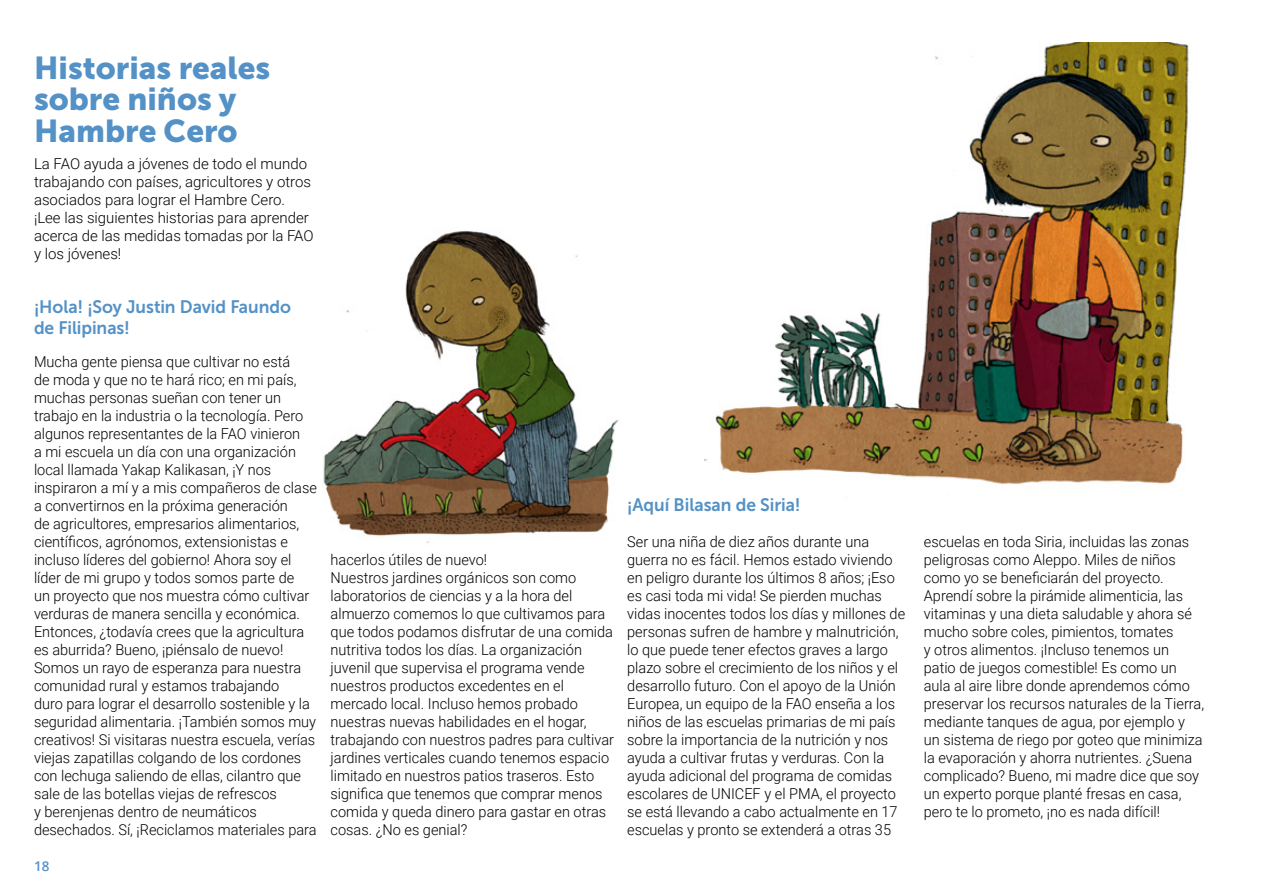
<style>
.page{position:relative;width:1263px;height:893px;background:#fff}
.page>*{position:absolute;margin:0;border:0;box-sizing:border-box;transform-origin:0 0}
.t1{font:31.5px/31.5px "Museo Sans 900";color:#5391c6}
.t2{font:18px/21px "Museo Sans 700";letter-spacing:-.005em;color:#5391c6}
.t3{font:300 15px/18px "Roboto";color:#000}
.t4{font:600 13.5px "Open Sans";color:#5391c6}
</style>
<div class="page">
<img style="left:704px;top:43px;width:485px;height:441px">
<img style="left:323px;top:231px;width:296px;height:312px">
<h1 class="t1" style="left:34px;top:52px;width:238px">Historias reales sobre niños y<br>Hambre Cero</h1>
<p class="t3" style="left:34px;top:154px;width:281px">La FAO ayuda a jóvenes de todo el mundo trabajando con países, agricultores y otros asociados para lograr el Hambre Cero. ¡Lee las siguientes historias para aprender acerca de las medidas tomadas por la FAO y los jóvenes!</p>
<p class="t2" style="left:34px;top:296px;width:258px">¡Hola! ¡Soy Justin David Faundo de Filipinas!</p>
<p class="t3" style="left:34px;top:352px;width:284px">Mucha gente piensa que cultivar no está<br>de moda y que no te hará rico; en mi país, muchas personas sueñan con tener un trabajo en la industria o la tecnología. Pero algunos representantes de la FAO vinieron<br>a mi escuela un día con una organización local llamada Yakap Kalikasan, ¡Y nos inspiraron a mí y a mis compañeros de clase a convertirnos en la próxima generación<br>de agricultores, empresarios alimentarios, científicos, agrónomos, extensionistas e incluso líderes del gobierno! Ahora soy el líder de mi grupo y todos somos parte de<br>un proyecto que nos muestra cómo cultivar verduras de manera sencilla y económica.<br>Entonces, ¿todavía crees que la agricultura es aburrida? Bueno, ¡piénsalo de nuevo!<br>Somos un rayo de esperanza para nuestra comunidad rural y estamos trabajando<br>duro para lograr el desarrollo sostenible y la seguridad alimentaria. ¡También somos muy creativos! Si visitaras nuestra escuela, verías viejas zapatillas colgando de los cordones con lechuga saliendo de ellas, cilantro que sale de las botellas viejas de refrescos<br>y berenjenas dentro de neumáticos desechados. Sí, ¡Reciclamos materiales para</p>
<p class="t4" style="left:34px;top:856px;width:17px">18</p>
<p class="t3" style="left:331px;top:550px;width:285px">hacerlos útiles de nuevo!<br>Nuestros jardines orgánicos son como laboratorios de ciencias y a la hora del almuerzo comemos lo que cultivamos para que todos podamos disfrutar de una comida nutritiva todos los días. La organización juvenil que supervisa el programa vende nuestros productos excedentes en el mercado local. Incluso hemos probado nuestras nuevas habilidades en el hogar, trabajando con nuestros padres para cultivar jardines verticales cuando tenemos espacio limitado en nuestros patios traseros. Esto significa que tenemos que comprar menos comida y queda dinero para gastar en otras cosas. ¿No es genial?</p>
<p class="t2" style="left:627px;top:494px;width:175px">¡Aquí Bilasan de Siria!</p>
<p class="t3" style="left:627px;top:532px;width:279px">Ser una niña de diez años durante una guerra no es fácil. Hemos estado viviendo en peligro durante los últimos 8 años; ¡Eso es casi toda mi vida! Se pierden muchas vidas inocentes todos los días y millones de personas sufren de hambre y malnutrición, lo que puede tener efectos graves a largo plazo sobre el crecimiento de los niños y el desarrollo futuro. Con el apoyo de la Unión Europea, un equipo de la FAO enseña a los niños de las escuelas primarias de mi país sobre la importancia de la nutrición y nos ayuda a cultivar frutas y verduras. Con la ayuda adicional del programa de comidas escolares de UNICEF y el PMA, el proyecto se está llevando a cabo actualmente en 17 escuelas y pronto se extenderá a otras 35</p>
<p class="t3" style="left:924px;top:532px;width:282px">escuelas en toda Siria, incluidas las zonas peligrosas como Aleppo. Miles de niños como yo se beneficiarán del proyecto.<br>Aprendí sobre la pirámide alimenticia, las vitaminas y una dieta saludable y ahora sé mucho sobre coles, pimientos, tomates<br>y otros alimentos. ¡Incluso tenemos un patio de juegos comestible! Es como un aula al aire libre donde aprendemos cómo preservar los recursos naturales de la Tierra, mediante tanques de agua, por ejemplo y un sistema de riego por goteo que minimiza la evaporación y ahorra nutrientes. ¿Suena complicado? Bueno, mi madre dice que soy un experto porque planté fresas en casa, pero te lo prometo, ¡no es nada difícil!</p>
</div>
